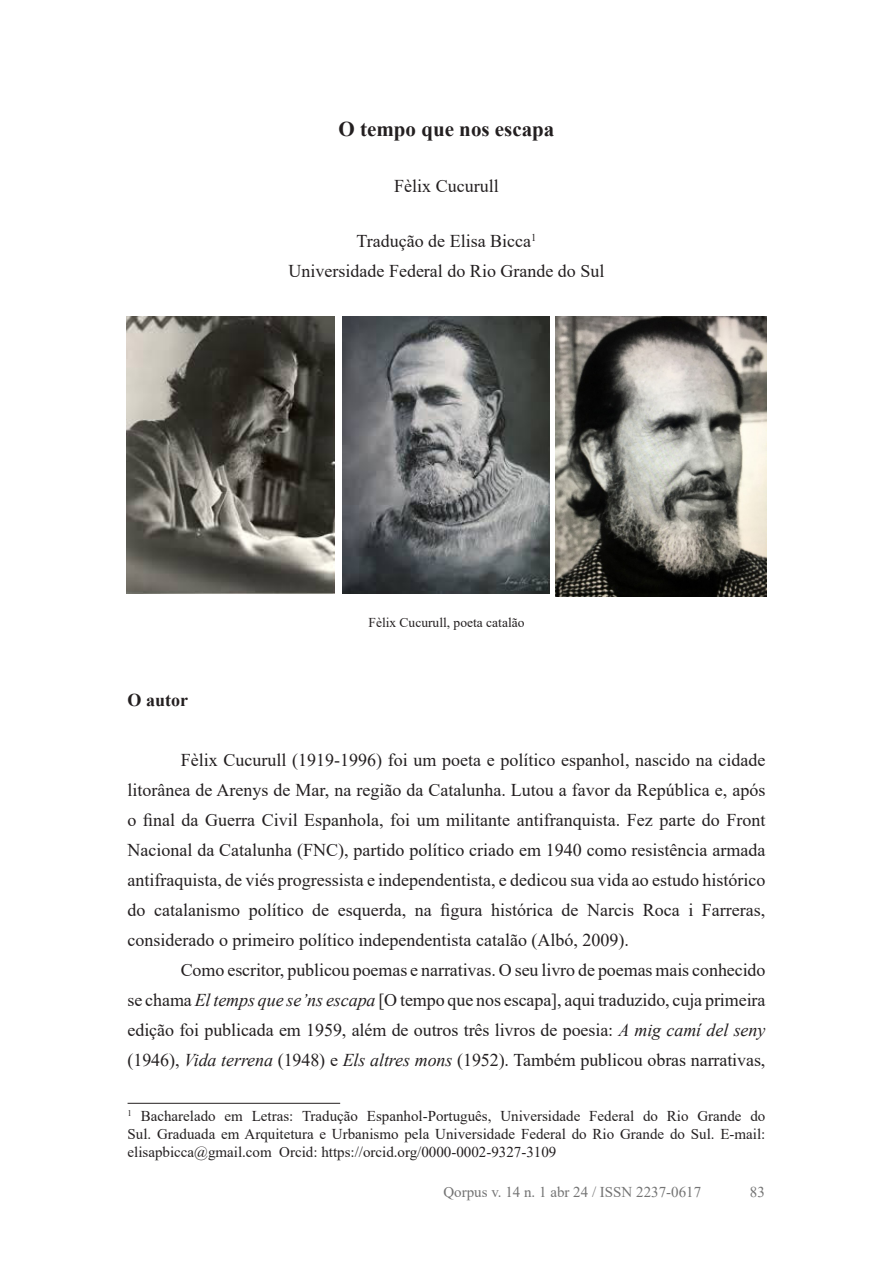
<style>
.page{position:relative;width:893px;height:1263px;background:#fff}
.page>*{position:absolute;margin:0;border:0;box-sizing:border-box;transform-origin:0 0}
.titulo_capitulo{font:700 21px "Times New Roman";color:#231f20}
.texto{font:18px/30px "Times New Roman";color:#231f20;text-align:justify}
.local{font:18px "Times New Roman";color:#231f20}
.autor{font:18px "Times New Roman";color:#231f20}
.capitulo{font:700 18px "Times New Roman";color:#231f20}
.rodape{font:15px/18px "Times New Roman";color:#231f20;text-align:justify}
.t1{font:15px "Times New Roman";color:#737373}
.legenda{font:13.5px "Times New Roman";color:#231f20}
.s1{font-style:italic}
</style>
<div class="page">
<hr style="left:128px;top:1103px;width:212px;height:1px;background:#231f20">
<img style="left:127px;top:316px;width:207px;height:277px">
<img style="left:342px;top:316px;width:208px;height:277px">
<img style="left:556px;top:316px;width:210px;height:281px">
<p class="titulo_capitulo" style="left:339px;top:114px;width:217px">O tempo que nos escapa</p>
<p class="autor" style="left:394px;top:173px;width:106px">Fèlix Cucurull</p>
<p class="autor" style="left:356px;top:229px;width:182px">Tradução de Elisa Bicca<sup>1</sup></p>
<p class="local" style="left:288px;top:259px;width:317px">Universidade Federal do Rio Grande do Sul</p>
<p class="capitulo" style="left:128px;top:687px;width:62px">O autor</p>
<p class="legenda" style="left:368px;top:613px;width:157px">Fèlix Cucurull, poeta catalão</p>
<p class="texto" style="left:128px;top:745px;width:639px;text-indent:53px">Fèlix Cucurull (1919-1996) foi um poeta e político espanhol, nascido na cidade litorânea de Arenys de Mar, na região da Catalunha. Lutou a favor da República e, após o final da Guerra Civil Espanhola, foi um militante antifranquista. Fez parte do Front Nacional da Catalunha (FNC), partido político criado em 1940 como resistência armada antifraquista, de viés progressista e independentista, e dedicou sua vida ao estudo histórico do catalanismo político de esquerda, na figura histórica de Narcis Roca i Farreras, considerado o primeiro político independentista catalão (Albó, 2009).</p>
<p class="texto" style="left:128px;top:955px;width:639px;text-indent:53px">Como escritor, publicou poemas e narrativas. O seu livro de poemas mais conhecido se chama <span class="s1">El temps que se’ns escapa</span> [O tempo que nos escapa], aqui traduzido, cuja primeira edição foi publicada em 1959, além de outros três livros de poesia: <span class="s1">A mig camí del seny </span>(1946), <span class="s1">Vida terrena</span> (1948) e <span class="s1">Els altres mons</span> (1952). Também publicou obras narrativas,</p>
<p class="rodape" style="left:128px;top:1106px;width:639px"><sup>1</sup> Bacharelado em Letras: Tradução Espanhol-Português, Universidade Federal do Rio Grande do Sul. Graduada em Arquitetura e Urbanismo pela Universidade Federal do Rio Grande do Sul. E-mail: elisapbicca@gmail.com Orcid: https://orcid.org/0000-0002-9327-3109</p>
<p class="t1" style="left:443px;top:1182px;width:259px">Qorpus v. 14 n. 1 abr 24 / ISSN 2237-0617</p>
<p class="t1" style="left:750px;top:1182px;width:16px">83</p>
</div>
